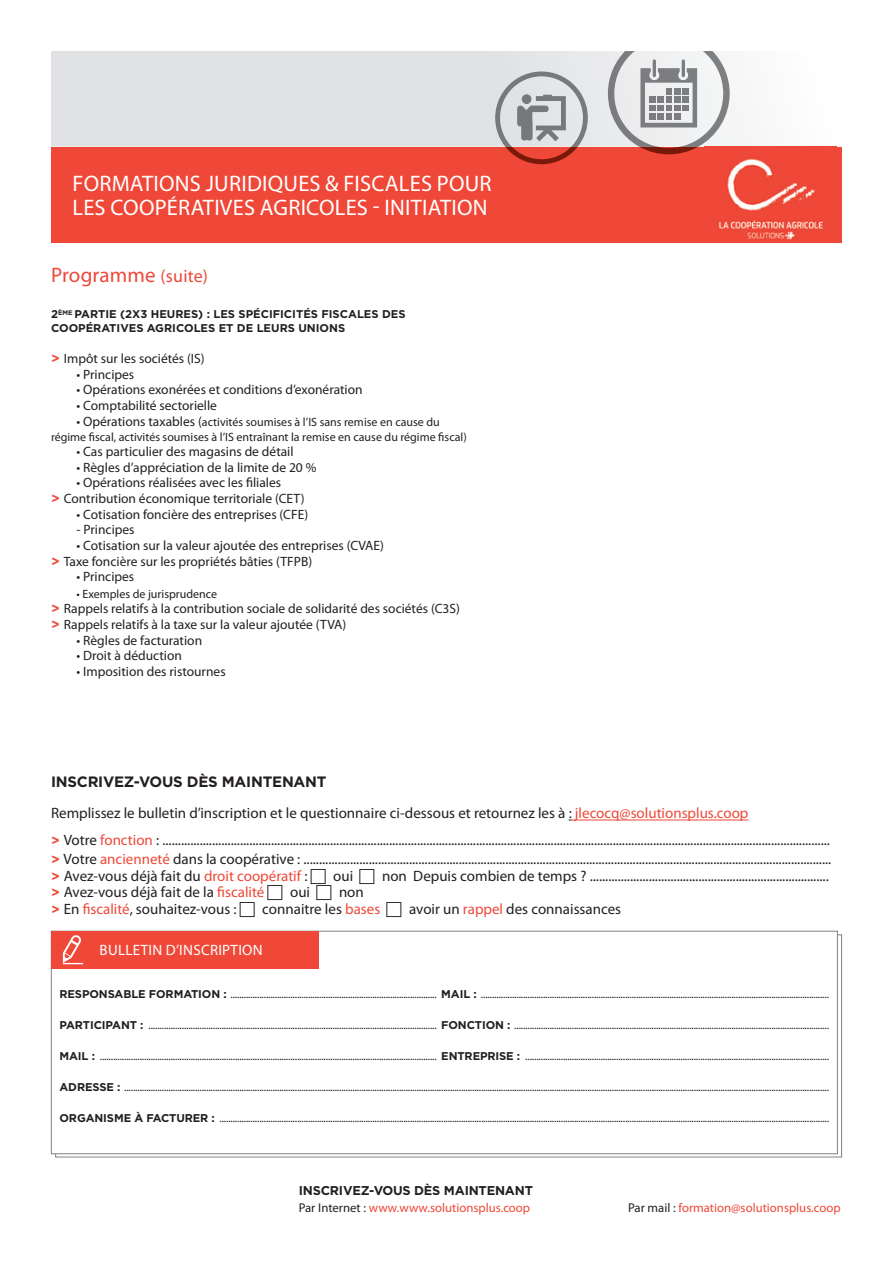
<style>
.page{position:relative;width:893px;height:1263px;background:#fff}
.page>*{position:absolute;margin:0;border:0;box-sizing:border-box;transform-origin:0 0}
.t1{font:22.5px/23.2px "Myriad Pro";letter-spacing:.01em;color:#fff}
.t2{font:21px "Myriad Pro";letter-spacing:.005em;color:#ef4838}
.t3{font:15px/19.5px "Myriad Pro";color:#231f20}
.t4{font:700 15px "Gotham";letter-spacing:-.015em;color:#231f20}
.t5{font:15px "Myriad Pro";letter-spacing:.02em;color:#fff}
.t6{font:13.5px/15.6px "Myriad Pro";color:#231f20}
.t7{font:12.75px "Myriad Pro";color:#ef4838}
.t8{font:700 12.75px "Gotham";letter-spacing:-.015em;color:#231f20}
.t9{font:12px/14.2px "Myriad Pro";color:#231f20;text-align:center}
.t10{font:11.25px "Myriad Pro";color:#231f20}
.t11{font:700 11.25px/13.5px "Gotham";color:#231f20}
.s1{font-size:18px}
.s2{font-family:"Gotham";font-weight:700;color:#ef4838}
.s3{font-size:13.5px}
.s4{color:#ef4838}
.s5{font-family:"Gotham";font-weight:700;font-size:13.5px;color:#ef4838}
.s6{font-family:"Gotham";font-weight:700}
.s7{color:#231f20}
</style>
<div class="page">
<svg style="left:51px;top:51px;width:786px;height:96px"></svg>
<div style="left:51px;top:147px;width:791px;height:96px;background:#ef4838"></div>
<svg style="left:608px;top:51px;width:122px;height:103px"></svg>
<svg style="left:495px;top:71px;width:93px;height:93px;background:#c6abaa"></svg>
<img style="left:704px;top:147px;width:120px;height:93px">
<hr style="left:572px;top:820px;width:176px;height:1px;background:#ef4838">
<div style="left:51px;top:931px;width:787px;height:223px;background:#fff;border:1px solid #808285"></div>
<div style="left:51px;top:931px;width:267px;height:38px;background:#ef4838"></div>
<svg style="left:63px;top:935px;width:20px;height:29px"></svg>
<h1 class="t1" style="left:73px;top:172px;width:421px">FORMATIONS JURIDIQUES &amp; FISCALES POUR<br>LES COOPÉRATIVES AGRICOLES - INITIATION</h1>
<h2 class="t2" style="left:51px;top:262px;width:159px">Programme <span class="s1">(suite)</span></h2>
<p class="t11" style="left:51px;top:308px;width:356px">2<sup>ÈME</sup> PARTIE (2X3 HEURES) : LES SPÉCIFICITÉS FISCALES DES<br>COOPÉRATIVES AGRICOLES ET DE LEURS UNIONS</p>
<p class="t6" style="left:51px;top:351px;width:155px"><span class="s2">&gt;</span> Impôt sur les sociétés (IS)</p>
<p class="t6" style="left:77px;top:366px;width:59px">• Principes</p>
<p class="t6" style="left:77px;top:382px;width:288px">• Opérations exonérées et conditions d’exonération</p>
<p class="t6" style="left:77px;top:397px;width:142px">• Comptabilité sectorielle</p>
<p class="t9" style="left:51px;top:415px;width:417px"><span class="s3">• Opérations taxables (</span>activités soumises à l’IS sans remise en cause du<br>régime fiscal, activités soumises à l’IS entraînant la remise en cause du régime fiscal)</p>
<p class="t6" style="left:77px;top:444px;width:219px">• Cas particulier des magasins de détail</p>
<p class="t6" style="left:77px;top:459px;width:241px">• Règles d’appréciation de la limite de 20 %</p>
<p class="t6" style="left:51px;top:475px;width:255px;text-align:center">• Opérations réalisées avec les filiales<br><span class="s2">&gt;</span> Contribution économique territoriale (CET)</p>
<p class="t6" style="left:77px;top:506px;width:233px">• Cotisation foncière des entreprises (CFE)</p>
<p class="t6" style="left:77px;top:522px;width:60px">- Principes</p>
<p class="t6" style="left:51px;top:537px;width:334px;text-indent:26px">• Cotisation sur la valeur ajoutée des entreprises (CVAE) <span class="s2">&gt;</span> Taxe foncière sur les propriétés bâties (TFPB)</p>
<p class="t6" style="left:77px;top:569px;width:59px">• Principes</p>
<p class="t9" style="left:77px;top:586px;width:142px">• Exemples de jurisprudence</p>
<p class="t6" style="left:51px;top:601px;width:410px"><span class="s2">&gt;</span> Rappels relatifs à la contribution sociale de solidarité des sociétés (C3S) <span class="s2">&gt;</span> Rappels relatifs à la taxe sur la valeur ajoutée (TVA)</p>
<p class="t6" style="left:77px;top:632px;width:127px">• Règles de facturation</p>
<p class="t6" style="left:77px;top:648px;width:107px">• Droit à déduction</p>
<p class="t6" style="left:77px;top:663px;width:151px">• Imposition des ristournes</p>
<h3 class="t4" style="left:51px;top:772px;width:277px">INSCRIVEZ-VOUS DÈS MAINTENANT</h3>
<h3 class="t3" style="left:51px;top:803px;width:699px">Remplissez le bulletin d’inscription et le questionnaire ci-dessous et retournez les à : <span class="s4">jlecocq@solutionsplus.coop</span></h3>
<p class="t3" style="left:51px;top:830px;width:782px"><span class="s5">&gt;</span> Votre <span class="s4">fonction</span> : ....................................................................................................................................................................................................................... <span class="s5">&gt;</span> Votre <span class="s4">ancienneté</span> dans la coopérative : ..........................................................................................................................................................................</p>
<h3 class="t3" style="left:51px;top:866px;width:258px"><span class="s5">&gt;</span> Avez-vous déjà fait du <span class="s4">droit coopératif</span> :</h3>
<h3 class="t3" style="left:333px;top:866px;width:22px">oui</h3>
<h3 class="t3" style="left:382px;top:866px;width:448px">non Depuis combien de temps ? .............................................................................</h3>
<h3 class="t3" style="left:51px;top:882px;width:215px"><span class="s5">&gt;</span> Avez-vous déjà fait de la <span class="s4">fiscalité</span></h3>
<h3 class="t3" style="left:290px;top:882px;width:22px">oui</h3>
<h3 class="t3" style="left:339px;top:882px;width:26px">non</h3>
<h3 class="t3" style="left:51px;top:899px;width:187px"><span class="s5">&gt;</span> En <span class="s4">fiscalité</span>, souhaitez-vous :</h3>
<h3 class="t3" style="left:262px;top:899px;width:120px">connaitre les <span class="s4">bases</span></h3>
<h3 class="t3" style="left:409px;top:899px;width:214px">avoir un <span class="s4">rappel</span> des connaissances</h3>
<h3 class="t5" style="left:100px;top:941px;width:165px">BULLETIN D’INSCRIPTION</h3>
<p class="t10" style="left:60px;top:988px;width:771px"><span class="s6">RESPONSABLE FORMATION :</span> ............................................................................................. <span class="s6">MAIL :</span> .............................................................................................................................................................</p>
<p class="t10" style="left:60px;top:1019px;width:771px"><span class="s6">PARTICIPANT :</span> .................................................................................................................................. <span class="s6">FONCTION :</span> ..............................................................................................................................................</p>
<p class="t10" style="left:60px;top:1050px;width:771px"><span class="s6">MAIL :</span> ........................................................................................................................................................ <span class="s6">ENTREPRISE :</span> .........................................................................................................................................</p>
<p class="t10" style="left:60px;top:1081px;width:771px"><span class="s6">ADRESSE :</span> ..............................................................................................................................................................................................................................................................................................................................</p>
<p class="t10" style="left:60px;top:1112px;width:771px"><span class="s6">ORGANISME À FACTURER :</span> ...................................................................................................................................................................................................................................................................................</p>
<p class="t8" style="left:299px;top:1182px;width:236px">INSCRIVEZ-VOUS DÈS MAINTENANT</p>
<p class="t7" style="left:299px;top:1200px;width:233px"><span class="s7">Par Internet :</span> www.www.solutionsplus.coop</p>
<p class="t7" style="left:628px;top:1200px;width:214px"><span class="s7">Par mail :</span> formation@solutionsplus.coop</p>
</div>
